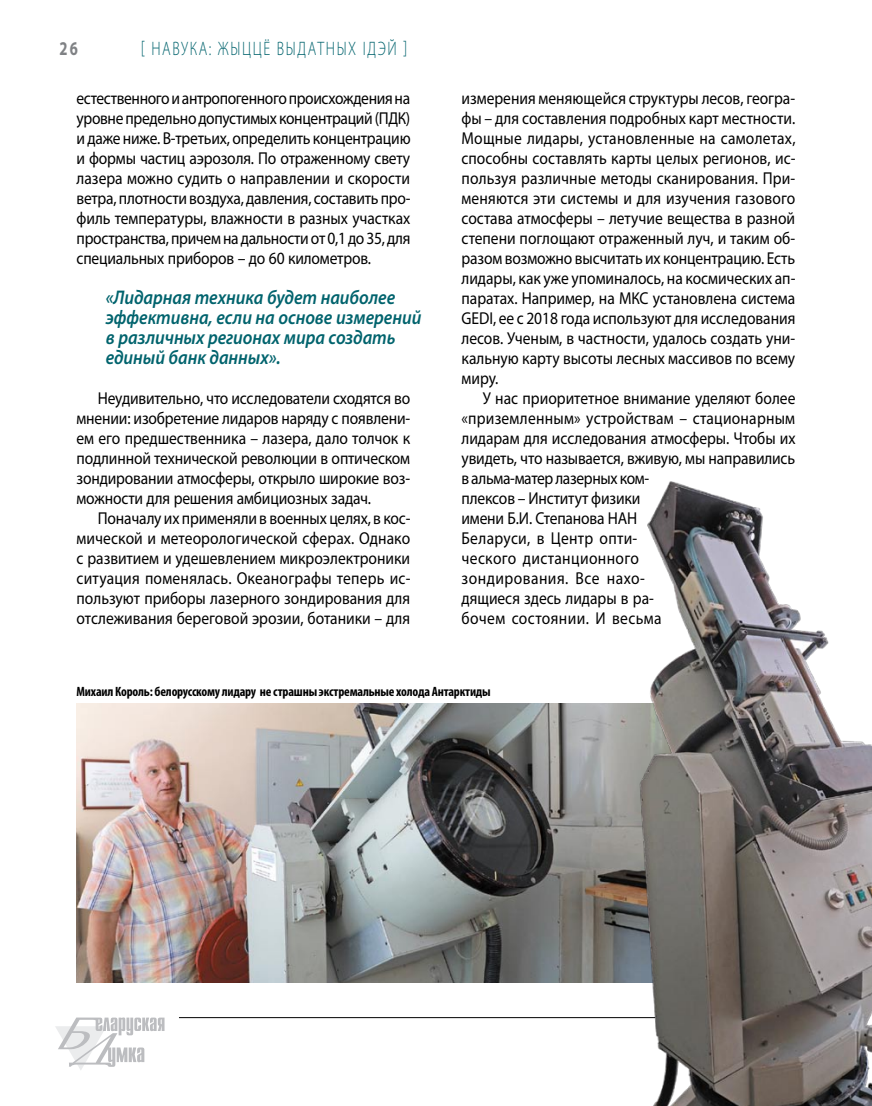
<style>
.page{position:relative;width:872px;height:1106px;background:#fff}
.page>*{position:absolute;margin:0;border:0;box-sizing:border-box;transform-origin:0 0}
.t1{font:italic 600 19.8px/20px "Myriad Pro";letter-spacing:-.005em;color:#00636d;scale:.9 1}
.t2{font:300 19.5px "Myriad Pro";letter-spacing:.11em;color:#00636d;scale:.75 1}
.t3{font:700 19.5px "Myriad Pro";color:#808285;scale:.75 1}
.t4{font:17.25px/20px "Myriad Pro";letter-spacing:-.005em;color:#000;text-align:justify;scale:.9 1}
.t5{font:700 condensed 13.5px "Myriad Pro";letter-spacing:-.015em;color:#000}
</style>
<div class="page">
<hr style="left:179px;top:1017px;width:616px;height:1px;background:#000">
<svg style="left:55px;top:1017px;width:109px;height:53px"></svg>
<img style="left:77px;top:703px;width:476px;height:279px">
<img style="left:553px;top:481px;width:319px;height:625px">
<p class="t3" style="left:60px;top:36px;width:26px">26</p>
<p class="t2" style="left:141px;top:38px;width:357px">[ Навука: жыццё выдатн ых ідэй ]</p>
<p class="t4" style="left:77px;top:88px;width:373px">естественного и антропогенного происхождения на уровне предельно допустимых концентраций (ПДК) и даже ниже. В-третьих, определить концентрацию и формы частиц аэрозоля. По отраженному свету лазера можно судить о направлении и скорости ветра, плотности воздуха, давления, составить про&shy;филь температуры, влажности в разных участках пространства, причем на дальности от 0,1 до 35, для специальных приборов – до 60 километров.</p>
<p class="t1" style="left:106px;top:287px;width:352px">«Лидарная техника будет наиболее эффективна, если на основе измерений в различных регионах мира создать единый банк данных».</p>
<p class="t4" style="left:77px;top:388px;width:372px;text-indent:21px">Неудивительно, что исследователи сходятся во мнении: изобретение лидаров наряду с появлени&shy;ем его предшественника – лазера, дало толчок к подлинной технической революции в оптическом зондировании атмосферы, открыло широкие воз&shy;можности для решения амбициозных задач.</p>
<p class="t4" style="left:77px;top:507px;width:372px;text-indent:21px">Поначалу их применяли в военных целях, в кос&shy;мической и метеорологической сферах. Однако с развитием и удешевлением микроэлектроники ситуация поменялась. Океанографы теперь ис&shy;пользуют приборы лазерного зондирования для отслеживания береговой эрозии, ботаники – для</p>
<p class="t4" style="left:461px;top:88px;width:373px">измерения меняющейся структуры лесов, геогра&shy;фы – для составления подробных карт местности.<br>Мощные лидары, установленные на самолетах, способны составлять карты целых регионов, ис&shy;пользуя различные методы сканирования. При&shy;меняются эти системы и для изучения газового состава атмосферы – летучие вещества в разной степени поглощают отраженный луч, и таким об&shy;разом возможно высчитать их концентрацию. Есть лидары, как уже упоминалось, на космических ап&shy;паратах. Например, на МКС установлена система GEDI, ее с 2018 года используют для исследования лесов. Ученым, в частности, удалось создать уни&shy;кальную карту высоты лесных массивов по всему миру.</p>
<p class="t4" style="left:461px;top:388px;width:373px;text-align:left;text-indent:21px">У нас приоритетное внимание уделяют более «приземленным» устройствам – стационарным лидарам для исследования атмосферы. Чтобы их увидеть, что называется, вживую, мы направились в альма-матер лазерных ком-<br>плексов – Институт физики<br>имени Б.И. Степанова НАН<br>Беларуси, в Центр опти-<br>ческого дистанционного<br>зондирования. Все нахо-<br>дящиеся здесь лидары в ра-<br>бочем состоянии. И весьма</p>
<p class="t5" style="left:77px;top:683px;width:416px">Михаил Король: белорусскому лидару не страшны экстремальные холода Антарктиды</p>
</div>
